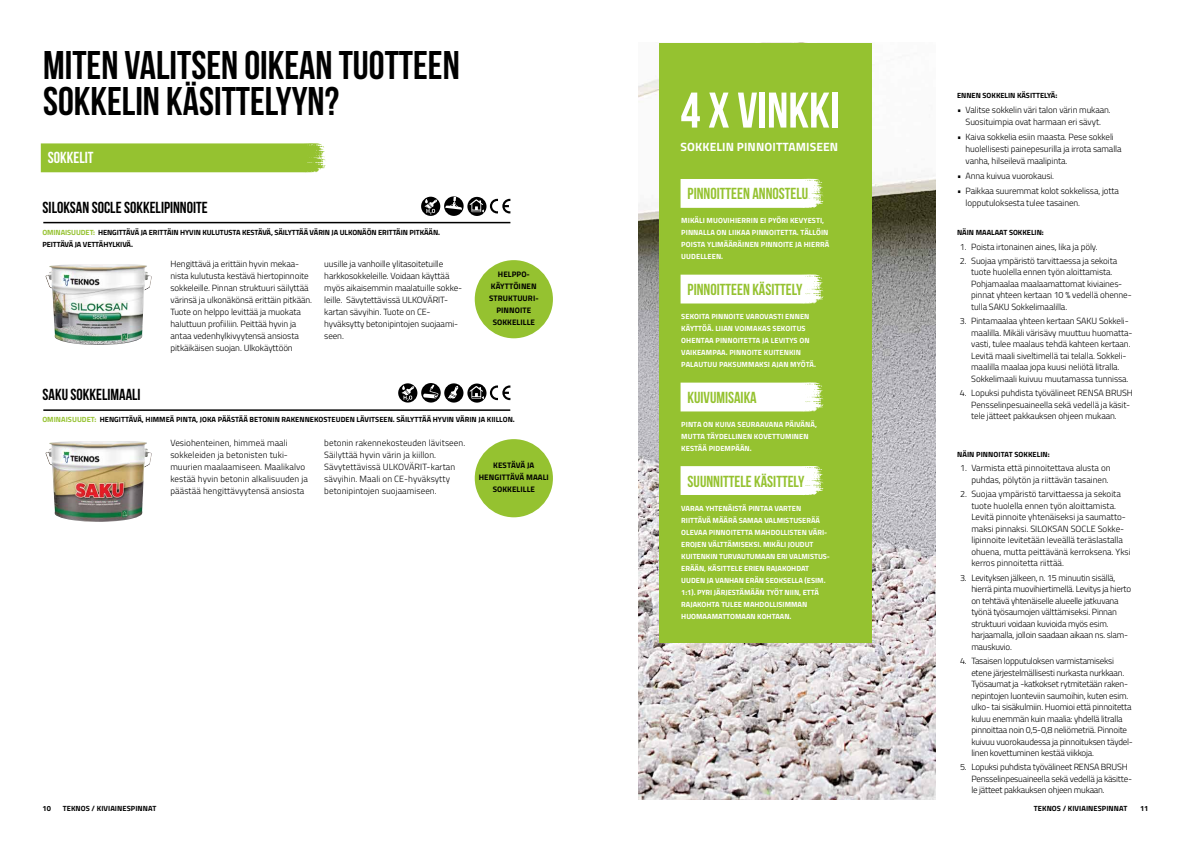
<style>
.page{position:relative;width:1191px;height:842px;background:#fff}
.page>*{position:absolute;margin:0;border:0;box-sizing:border-box;transform-origin:0 0}
.t1{font:700 50px "Bebas Neue";color:#fff}
.t2{font:700 40px/36px "Bebas Neue";color:#000}
.t3{font:700 16px "Bebas Neue";color:#95c230}
.t4{font:700 16px "Bebas Neue";color:#000}
.t5{font:700 16px "Bebas Neue";color:#fff}
.t6{font:700 12px "Titillium";letter-spacing:.01em;color:#fff}
.t7{font:300 9px/11.5px "Titillium";letter-spacing:-.01em;color:#000}
.t8{font:300 9px/12px "Titillium";letter-spacing:.01em;color:#000}
.t9{font:700 8px/12px "Titillium";letter-spacing:.01em;color:#000;text-align:center}
.t10{font:700 7.5px/12px "Titillium";color:#fff}
.t11{font:700 7.5px/12px "Titillium";color:#000}
.s1{color:#95c230}
</style>
<div class="page">
<hr style="left:43px;top:409px;width:467px;height:2px;background:#000">
<hr style="left:43px;top:222px;width:467px;height:1px;background:#000">
<img style="left:45px;top:264px;width:107px;height:81px">
<img style="left:45px;top:441px;width:107px;height:81px">
<div style="left:41px;top:143px;width:285px;height:29px;background:#95c230"></div>
<img style="left:638px;top:79px;width:297px;height:720px">
<div style="left:659px;top:43px;width:213px;height:600px;background:#95c230"></div>
<svg style="left:680px;top:179px;width:144px;height:29px;background:#f9fcf5"></svg>
<svg style="left:680px;top:274px;width:144px;height:30px;background:#f6faee"></svg>
<svg style="left:680px;top:382px;width:144px;height:30px;background:#f6faee"></svg>
<svg style="left:680px;top:466px;width:144px;height:29px;background:#fafcf5"></svg>
<svg style="left:490px;top:199px;width:20px;height:14px"></svg>
<svg style="left:490px;top:385px;width:20px;height:15px"></svg>
<svg style="left:444px;top:383px;width:19px;height:20px"></svg>
<svg style="left:447px;top:386px;width:11px;height:12px"></svg>
<svg style="left:421px;top:383px;width:20px;height:20px"></svg>
<svg style="left:423px;top:385px;width:15px;height:13px"></svg>
<div style="left:444px;top:196px;width:19px;height:20px;background:#000;border-radius:50%"></div>
<svg style="left:445px;top:197px;width:17px;height:13px"></svg>
<svg style="left:398px;top:383px;width:19px;height:20px"></svg>
<svg style="left:401px;top:385px;width:13px;height:16px"></svg>
<svg style="left:421px;top:197px;width:19px;height:19px"></svg>
<svg style="left:424px;top:199px;width:13px;height:15px"></svg>
<svg style="left:467px;top:197px;width:19px;height:19px"></svg>
<svg style="left:469px;top:199px;width:15px;height:14px"></svg>
<svg style="left:467px;top:383px;width:19px;height:20px"></svg>
<svg style="left:469px;top:386px;width:15px;height:13px"></svg>
<div style="left:475px;top:260px;width:78px;height:78px;background:#95c230;border-radius:50%"></div>
<div style="left:475px;top:439px;width:78px;height:78px;background:#95c230;border-radius:50%"></div>
<h2 class="t2" style="left:43px;top:46px;width:418px">MITEN VALITSEN OIKEAN TUOTTEEN<br>SOKKELIN KÄSITTELYYN?</h2>
<h3 class="t5" style="left:48px;top:148px;width:47px">SOKKELIT</h3>
<h3 class="t4" style="left:43px;top:199px;width:167px">SILOKSAN SOCLE SOKKELIPINNOITE</h3>
<p class="t11" style="left:42px;top:226px;width:399px"><span class="s1">OMINAISUUDET:</span> HENGITTÄVÄ JA ERITTÄIN HYVIN KULUTUSTA KESTÄVÄ, SÄILYTTÄÄ VÄRIN JA ULKONÄÖN ERITTÄIN PITKÄÄN.<br>PEITTÄVÄ JA VETTÄHYLKIVÄ.</p>
<h3 class="t4" style="left:43px;top:386px;width:99px">SAKU SOKKELIMAALI</h3>
<p class="t7" style="left:171px;top:257px;width:143px;line-height:12px">Hengittävä ja erittäin hyvin mekaa&shy;nista kulutusta kestävä hiertopinnoite sokkeleille. Pinnan struktuuri säilyttää värinsä ja ulkonäkönsä erittäin pitkään.<br>Tuote on helppo levittää ja muokata haluttuun profiiliin. Peittää hyvin ja antaa vedenhylkivyytensä ansiosta pitkäikäisen suojan. Ulkokäyttöön</p>
<p class="t7" style="left:324px;top:257px;width:139px;line-height:12px">uusille ja vanhoille ylitasoitetuille harkkosokkeleille. Voidaan käyttää myös aikaisemmin maalatuille sokke&shy;leille. Sävytettävissä ULKOVÄRIT&shy;kartan sävyihin. Tuote on CE&shy;hyväksytty betonipintojen suojaami&shy;seen.</p>
<p class="t9" style="left:489px;top:268px;width:51px">HELPPO-<br>KÄYTTÖINEN<br>STRUKTUURI-<br>PINNOITE<br>SOKKELILLE</p>
<p class="t11" style="left:42px;top:413px;width:474px"><span class="s1">OMINAISUUDET:</span> HENGITTÄVÄ, HIMMEÄ PINTA, JOKA PÄÄSTÄÄ BETONIN RAKENNEKOSTEUDEN LÄVITSEEN. SÄILYTTÄÄ HYVIN VÄRIN JA KIILLON.</p>
<p class="t8" style="left:170px;top:436px;width:139px">Vesiohenteinen, himmeä maali sokkeleiden ja betonisten tuki&shy;muurien maalaamiseen. Maalikalvo kestää hyvin betonin alkalisuuden ja päästää hengittävyytensä ansiosta</p>
<p class="t8" style="left:324px;top:436px;width:142px">betonin rakennekosteuden lävitseen.<br>Säilyttää hyvin värin ja kiillon.<br>Sävytettävissä ULKOVÄRIT-kartan sävyihin. Maali on CE-hyväksytty betonipintojen suojaamiseen.</p>
<p class="t9" style="left:479px;top:459px;width:72px">KESTÄVÄ JA<br>HENGITTÄVÄ MAALI<br>SOKKELILLE</p>
<h1 class="t1" style="left:680px;top:83px;width:160px">4 X VINKKI</h1>
<h3 class="t6" style="left:680px;top:137px;width:159px">SOKKELIN PINNOITTAMISEEN</h3>
<h3 class="t3" style="left:687px;top:184px;width:122px">PINNOITTEEN ANNOSTELU</h3>
<p class="t10" style="left:681px;top:214px;width:149px">MIKÄLI MUOVIHIERRIN EI PYÖRI KEVYESTI, PINNALLA ON LIIKAA PINNOITETTA. TÄLLÖIN POISTA YLIMÄÄRÄINEN PINNOITE JA HIERRÄ UUDELLEEN.</p>
<h3 class="t3" style="left:687px;top:280px;width:116px">PINNOITTEEN KÄSITTELY</h3>
<p class="t10" style="left:681px;top:310px;width:136px">SEKOITA PINNOITE VAROVASTI ENNEN KÄYTTÖÄ. LIIAN VOIMAKAS SEKOITUS OHENTAA PINNOITETTA JA LEVITYS ON VAIKEAMPAA. PINNOITE KUITENKIN PALAUTUU PAKSUMMAKSI AJAN MYÖTÄ.</p>
<h3 class="t3" style="left:687px;top:388px;width:71px">KUIVUMISAIKA</h3>
<p class="t10" style="left:681px;top:418px;width:137px">PINTA ON KUIVA SEURAAVANA PÄIVÄNÄ,<br>MUTTA TÄYDELLINEN KOVETTUMINEN<br>KESTÄÄ PIDEMPÄÄN.</p>
<h3 class="t3" style="left:687px;top:472px;width:118px">SUUNNITTELE KÄSITTELY</h3>
<p class="t10" style="left:681px;top:502px;width:150px">VARAA YHTENÄISTÄ PINTAA VARTEN RIITTÄVÄ MÄÄRÄ SAMAA VALMISTUSERÄÄ OLEVAA PINNOITETTA MAHDOLLISTEN VÄRI-EROJEN VÄLTTÄMISEKSI. MIKÄLI JOUDUT KUITENKIN TURVAUTUMAAN ERI VALMISTUS-ERÄÄN, KÄSITTELE ERIEN RAJAKOHDAT UUDEN JA VANHAN ERÄN SEOKSELLA (ESIM.<br>1:1). PYRI JÄRJESTÄMÄÄN TYÖT NIIN, ETTÄ RAJAKOHTA TULEE MAHDOLLISIMMAN HUOMAAMATTOMAAN KOHTAAN.</p>
<p class="t11" style="left:957px;top:89px;width:102px">ENNEN SOKKELIN KÄSITTELYÄ:</p>
<p class="t7" style="left:957px;top:103px;width:155px;line-height:12px;text-align:center">• Valitse sokkelin väri talon värin mukaan.<br>Suosituimpia ovat harmaan eri sävyt.</p>
<p class="t7" style="left:965px;top:130px;width:158px;line-height:12px;text-indent:-9px">• Kaiva sokkelia esiin maasta. Pese sokkeli huolellisesti painepesurilla ja irrota samalla vanha, hilseilevä maalipinta.</p>
<p class="t7" style="left:957px;top:169px;width:99px">• Anna kuivua vuorokausi.</p>
<p class="t7" style="left:965px;top:184px;width:155px;line-height:12px;text-indent:-9px">• Paikkaa suuremmat kolot sokkelissa, jotta lopputuloksesta tulee tasainen.</p>
<p class="t11" style="left:957px;top:226px;width:88px">NÄIN MAALAAT SOKKELIN:</p>
<p class="t7" style="left:960px;top:240px;width:139px">1. Poista irtonainen aines, lika ja pöly.</p>
<p class="t7" style="left:971px;top:255px;width:162px;text-indent:-11px">2. Suojaa ympäristö tarvittaessa ja sekoita tuote huolella ennen työn aloittamista.<br>Pohjamaalaa maalaamattomat kiviaines&shy;pinnat yhteen kertaan 10 % vedellä ohenne&shy;tulla SAKU Sokkelimaalilla.</p>
<p class="t7" style="left:971px;top:315px;width:163px;text-indent:-11px">3. Pintamaalaa yhteen kertaan SAKU Sokkeli&shy;maalilla. Mikäli värisävy muuttuu huomatta&shy;vasti, tulee maalaus tehdä kahteen kertaan.<br>Levitä maali siveltimellä tai telalla. Sokkeli&shy;maalilla maalaa jopa kuusi neliötä litralla.<br>Sokkelimaali kuivuu muutamassa tunnissa.</p>
<p class="t7" style="left:971px;top:387px;width:163px;text-indent:-11px">4. Lopuksi puhdista työvälineet RENSA BRUSH<br>Pensselinpesuaineella sekä vedellä ja käsit&shy;tele jätteet pakkauksen ohjeen mukaan.</p>
<p class="t11" style="left:957px;top:448px;width:94px">NÄIN PINNOITAT SOKKELIN:</p>
<p class="t7" style="left:960px;top:462px;width:152px;text-align:right">1. Varmista että pinnoitettava alusta on puhdas, pölytön ja riittävän tasainen.</p>
<p class="t7" style="left:971px;top:488px;width:161px;text-indent:-11px">2. Suojaa ympäristö tarvittaessa ja sekoita tuote huolella ennen työn aloittamista.<br>Levitä pinnoite yhtenäiseksi ja saumatto&shy;maksi pinnaksi. SILOKSAN SOCLE Sokke&shy;lipinnoite levitetään leveällä teräslastalla ohuena, mutta peittävänä kerroksena. Yksi kerros pinnoitetta riittää.</p>
<p class="t7" style="left:971px;top:571px;width:161px;text-indent:-11px">3. Levityksen jälkeen, n. 15 minuutin sisällä, hierrä pinta muovihiertimellä. Levitys ja hierto on tehtävä yhtenäiselle alueelle jatkuvana työnä työsaumojen välttämiseksi. Pinnan struktuuri voidaan kuvioida myös esim. harjaamalla, jolloin saadaan aikaan ns. slam&shy;mauskuvio.</p>
<p class="t7" style="left:971px;top:655px;width:163px;text-indent:-11px">4. Tasaisen lopputuloksen varmistamiseksi etene järjestelmällisesti nurkasta nurkkaan.<br>Työsaumat ja -katkokset rytmitetään raken&shy;nepintojen luonteviin saumoihin, kuten esim. ulko- tai sisäkulmiin. Huomioi että pinnoitetta kuluu enemmän kuin maalia: yhdellä litralla pinnoittaa noin 0,5-0,8 neliömetriä. Pinnoite kuivuu vuorokaudessa ja pinnoituksen täydel&shy;linen kovettuminen kestää viikkoja.</p>
<p class="t7" style="left:971px;top:761px;width:162px;text-indent:-11px">5. Lopuksi puhdista työvälineet RENSA BRUSH<br>Pensselinpesuaineella sekä vedellä ja käsitte&shy;le jätteet pakkauksen ohjeen mukaan.</p>
<p class="t11" style="left:43px;top:802px;width:10px">10</p>
<p class="t11" style="left:63px;top:802px;width:95px">TEKNOS / KIVIAINESPINNAT</p>
<p class="t11" style="left:1034px;top:802px;width:95px">TEKNOS / KIVIAINESPINNAT</p>
<p class="t11" style="left:1140px;top:802px;width:10px">11</p>
</div>
